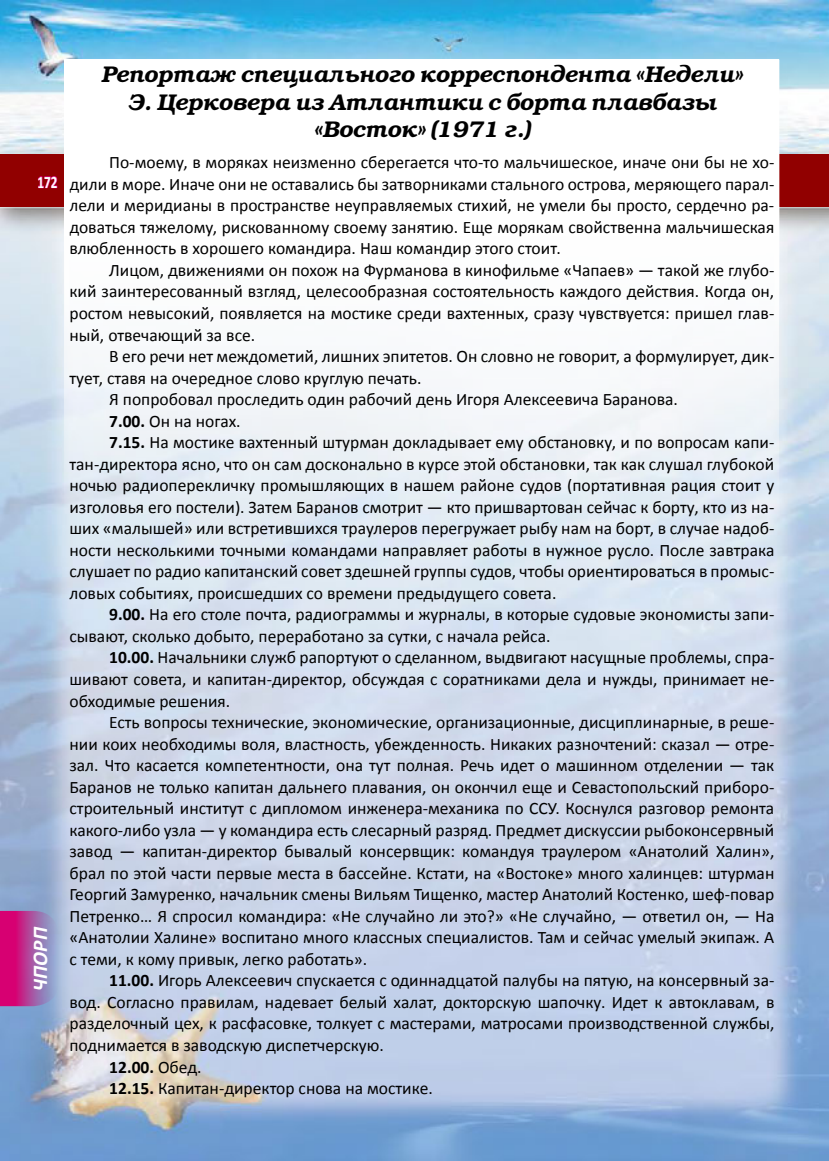
<style>
.page{position:relative;width:829px;height:1161px;background:#fff}
.page>*{position:absolute;margin:0;border:0;box-sizing:border-box;transform-origin:0 0}
.t1{font:italic 600 22.75px/27.3px "Bookman C";color:#000;text-align:center}
.t2{font:italic 700 21px "Calibri";color:#fff}
.t3{font:17.5px/21.5px "Calibri";color:#000;text-align:justify}
.t4{font:700 17.5px "Calibri";color:#000}
.t5{font:700 17.5px "Calibri";color:#fff;scale:.76 1}
.s1{font-weight:700}
.s2{font-weight:400}
</style>
<div class="page">
<img style="left:0;top:0;width:828px;height:1161px">
<div style="left:0;top:155px;width:828px;height:52px;background:#910000"></div>
<svg style="left:0;top:911px;width:60px;height:95px;background:#b44c9d"></svg>
<div style="left:64px;top:60px;width:715px;height:1041px;background:linear-gradient(to bottom,#fff,#bbc9e3)"></div>
<div style="left:64px;top:60px;width:715px;height:1041px;border:5px solid #fff"></div>
<svg style="left:38px;top:176px;width:20px;height:13px"></svg>
<p class="t5" style="left:37px;top:171px;width:28px">172</p>
<p class="t2" style="left:27px;top:991px;width:65px;rotate:-90deg">ЧПОРП</p>
<h1 class="t1" style="left:101px;top:61px;width:643px">Репортаж специального корреспондента «Недели»<br>Э. Церковера из Атлантики с борта плавбазы «Восток» (1971 г.)</h1>
<p class="t3" style="left:69px;top:152px;width:706px;text-indent:40px">По-моему, в моряках неизменно сберегается что-то мальчишеское, иначе они бы не хо&shy;дили в море. Иначе они не оставались бы затворниками стального острова, меряющего парал&shy;лели и меридианы в пространстве неуправляемых стихий, не умели бы просто, сердечно ра&shy;доваться тяжелому, рискованному своему занятию. Еще морякам свойственна мальчишеская влюбленность в хорошего командира. Наш командир этого стоит.</p>
<p class="t3" style="left:69px;top:259px;width:706px;text-indent:40px">Лицом, движениями он похож на Фурманова в кинофильме «Чапаев» — такой же глубо&shy;кий заинтересованный взгляд, целесообразная состоятельность каждого действия. Когда он, ростом невысокий, появляется на мостике среди вахтенных, сразу чувствуется: пришел глав&shy;ный, отвечающий за все.</p>
<p class="t3" style="left:109px;top:346px;width:666px">В его речи нет междометий, лишних эпитетов. Он словно не говорит, а формулирует, дик-</p>
<p class="t3" style="left:69px;top:367px;width:353px">тует, ставя на очередное слово круглую печать.</p>
<p class="t3" style="left:109px;top:389px;width:570px">Я попробовал проследить один рабочий день Игоря Алексеевича Баранова.</p>
<p class="t3" style="left:109px;top:410px;width:133px"><span class="s1">7.00.</span> Он на ногах.</p>
<p class="t3" style="left:109px;top:432px;width:666px"><span class="s1">7.15.</span> На мостике вахтенный штурман докладывает ему обстановку, и по вопросам капи-</p>
<p class="t3" style="left:69px;top:453px;width:706px">тан-директора ясно, что он сам досконально в курсе этой обстановки, так как слушал глубокой</p>
<p class="t3" style="left:69px;top:475px;width:706px">ночью радиоперекличку промышляющих в нашем районе судов (портативная рация стоит у</p>
<p class="t3" style="left:69px;top:496px;width:706px">изголовья его постели). Затем Баранов смотрит — кто пришвартован сейчас к борту, кто из на-</p>
<p class="t3" style="left:69px;top:518px;width:706px">ших «малышей» или встретившихся траулеров перегружает рыбу нам на борт, в случае надоб-</p>
<p class="t3" style="left:69px;top:539px;width:706px">ности несколькими точными командами направляет работы в нужное русло. После завтрака</p>
<p class="t3" style="left:69px;top:561px;width:706px">слушает по радио капитанский совет здешней группы судов, чтобы ориентироваться в промыс-</p>
<p class="t3" style="left:69px;top:582px;width:488px">ловых событиях, происшедших со времени предыдущего совета.</p>
<p class="t3" style="left:109px;top:604px;width:666px"><span class="s1">9.00.</span> На его столе почта, радиограммы и журналы, в которые судовые экономисты запи-</p>
<p class="t3" style="left:69px;top:625px;width:482px">сывают, сколько добыто, переработано за сутки, с начала рейса.</p>
<p class="t3" style="left:109px;top:647px;width:666px"><span class="s1">10.00.</span> Начальники служб рапортуют о сделанном, выдвигают насущные проблемы, спра-</p>
<p class="t3" style="left:69px;top:668px;width:706px">шивают совета, и капитан-директор, обсуждая с соратниками дела и нужды, принимает не-</p>
<p class="t3" style="left:69px;top:690px;width:162px">обходимые решения.</p>
<p class="t3" style="left:109px;top:711px;width:666px">Есть вопросы технические, экономические, организационные, дисциплинарные, в реше-</p>
<p class="t3" style="left:69px;top:733px;width:706px">нии коих необходимы воля, властность, убежденность. Никаких разночтений: сказал — отре-</p>
<p class="t3" style="left:69px;top:754px;width:706px">зал. Что касается компетентности, она тут полная. Речь идет о машинном отделении — так</p>
<p class="t3" style="left:69px;top:776px;width:706px">Баранов не только капитан дальнего плавания, он окончил еще и Севастопольский приборо-</p>
<p class="t3" style="left:69px;top:798px;width:706px">строительный институт с дипломом инженера-механика по ССУ. Коснулся разговор ремонта</p>
<p class="t3" style="left:69px;top:819px;width:706px">какого-либо узла — у командира есть слесарный разряд. Предмет дискуссии рыбоконсервный</p>
<p class="t3" style="left:69px;top:841px;width:706px">завод — капитан-директор бывалый консервщик: командуя траулером «Анатолий Халин»,</p>
<p class="t3" style="left:69px;top:862px;width:706px">брал по этой части первые места в бассейне. Кстати, на «Востоке» много халинцев: штурман</p>
<p class="t3" style="left:69px;top:884px;width:706px">Георгий Замуренко, начальник смены Вильям Тищенко, мастер Анатолий Костенко, шеф-повар</p>
<p class="t3" style="left:69px;top:905px;width:706px">Петренко… Я спросил командира: «Не случайно ли это?» «Не случайно, — ответил он, — На</p>
<p class="t3" style="left:69px;top:927px;width:706px">«Анатолии Халине» воспитано много классных специалистов. Там и сейчас умелый экипаж. А</p>
<p class="t3" style="left:69px;top:948px;width:299px">с теми, к кому привык, легко работать».</p>
<p class="t3" style="left:109px;top:970px;width:666px"><span class="s1">11.00.</span> Игорь Алексеевич спускается с одиннадцатой палубы на пятую, на консервный за-</p>
<p class="t3" style="left:69px;top:991px;width:706px">вод. Согласно правилам, надевает белый халат, докторскую шапочку. Идет к автоклавам, в</p>
<p class="t3" style="left:69px;top:1013px;width:706px">разделочный цех, к расфасовке, толкует с мастерами, матросами производственной службы,</p>
<p class="t3" style="left:69px;top:1034px;width:316px">поднимается в заводскую диспетчерскую.</p>
<p class="t4" style="left:109px;top:1055px;width:94px">12.00. <span class="s2">Обед.</span></p>
<p class="t3" style="left:109px;top:1077px;width:325px"><span class="s1">12.15.</span> Капитан-директор снова на мостике.</p>
</div>
